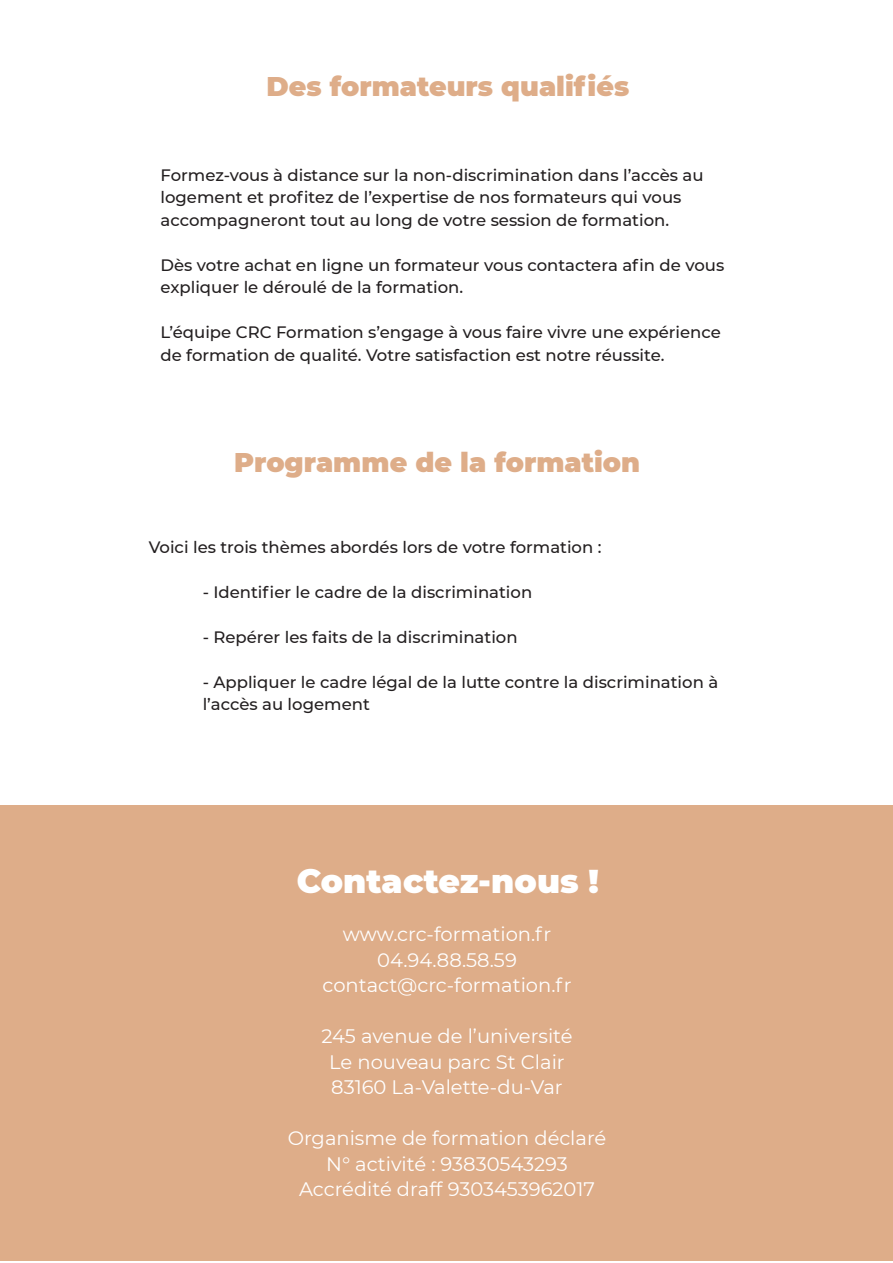
<style>
.page{position:relative;width:893px;height:1263px;background:#fff}
.page>*{position:absolute;margin:0;border:0;box-sizing:border-box;transform-origin:0 0}
.t1{font:900 33px "Montserrat";color:#fff}
.t2{font:900 27px "Montserrat";color:#dead89}
.text{font:19.5px "Montserrat";color:#fff}
.text-2{font:500 16.5px/22.5px "Montserrat";color:#231f20}
</style>
<div class="page">
<div style="left:0;top:805px;width:893px;height:455px;background:#dead89"></div>
<p class="t2" style="left:267px;top:66px;width:364px">Des formateurs qualifiés</p>
<p class="text-2" style="left:161px;top:163px;width:545px">Formez-vous à distance sur la non-discrimination dans l’accès au logement et profitez de l’expertise de nos formateurs qui vous accompagneront tout au long de votre session de formation.</p>
<p class="text-2" style="left:161px;top:253px;width:565px">Dès votre achat en ligne un formateur vous contactera afin de vous expliquer le déroulé de la formation.</p>
<p class="text-2" style="left:161px;top:320px;width:562px">L’équipe CRC Formation s’engage à vous faire vivre une expérience de formation de qualité. Votre satisfaction est notre réussite.</p>
<p class="t2" style="left:234px;top:442px;width:408px">Programme de la formation</p>
<p class="text-2" style="left:149px;top:535px;width:454px">Voici les trois thèmes abordés lors de votre formation :</p>
<p class="text-2" style="left:203px;top:580px;width:331px">- Identifier le cadre de la discrimination</p>
<p class="text-2" style="left:203px;top:625px;width:316px">- Repérer les faits de la discrimination</p>
<p class="text-2" style="left:203px;top:670px;width:517px">- Appliquer le cadre légal de la lutte contre la discrimination à l’accès au logement</p>
<p class="t1" style="left:297px;top:857px;width:304px">Contactez-nous !</p>
<p class="text" style="left:343px;top:921px;width:210px">www.crc-formation.fr</p>
<p class="text" style="left:377px;top:946px;width:141px">04.94.88.58.59</p>
<p class="text" style="left:323px;top:972px;width:250px">contact@crc-formation.fr</p>
<p class="text" style="left:321px;top:1023px;width:253px">245 avenue de l’université</p>
<p class="text" style="left:329px;top:1048px;width:237px">Le nouveau parc St Clair</p>
<p class="text" style="left:331px;top:1074px;width:233px">83160 La-Valette-du-Var</p>
<p class="text" style="left:288px;top:1125px;width:320px">Organisme de formation déclaré</p>
<p class="text" style="left:326px;top:1150px;width:243px">N° activité : 93830543293</p>
<p class="text" style="left:299px;top:1176px;width:297px">Accrédité draff 9303453962017</p>
</div>
